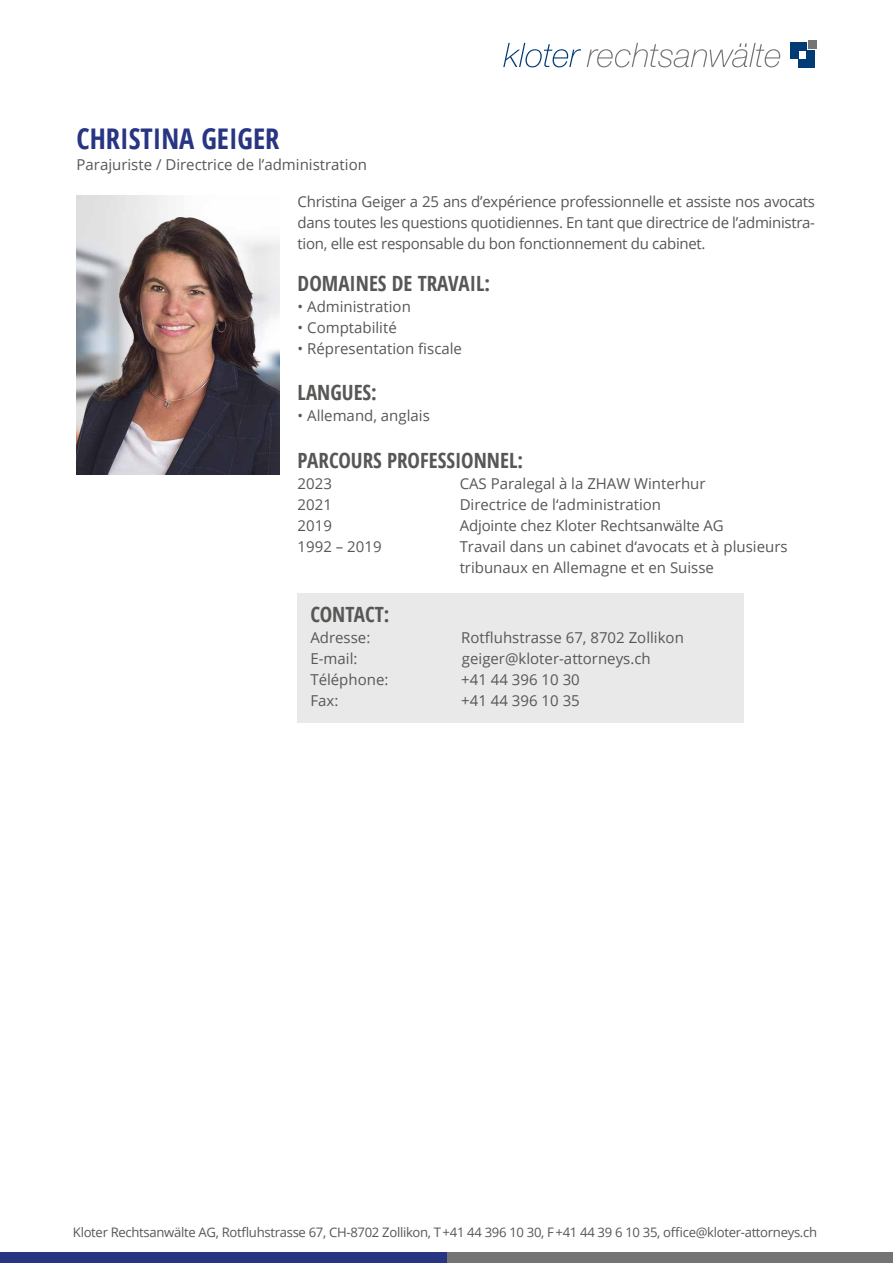
<style>
.page{position:relative;width:893px;height:1263px;background:#fff}
.page>*{position:absolute;margin:0;border:0;box-sizing:border-box;transform-origin:0 0}
.t1{font:700 condensed 28.5px "Open Sans";color:#283583}
.t2{font:700 condensed 21px "Open Sans";color:#575756}
.t3{font:15px/21px "Open Sans";color:#575756;text-align:justify}
.t4{font:13.05px "Open Sans";letter-spacing:-.025em;color:#575756}
</style>
<div class="page">
<div style="left:808px;top:41px;width:8px;height:8px;background:#757474"></div>
<div style="left:790px;top:51px;width:8px;height:8px;background:#003b75"></div>
<div style="left:806px;top:59px;width:8px;height:8px;background:#003b75"></div>
<div style="left:798px;top:59px;width:8px;height:8px;background:#003b75"></div>
<div style="left:806px;top:51px;width:8px;height:8px;background:#003b75"></div>
<div style="left:798px;top:43px;width:8px;height:8px;background:#003b75"></div>
<div style="left:790px;top:43px;width:8px;height:8px;background:#003b75"></div>
<svg style="left:503px;top:43px;width:78px;height:24px"></svg>
<svg style="left:587px;top:43px;width:193px;height:24px"></svg>
<div style="left:446px;top:1252px;width:447px;height:11px;background:#757474"></div>
<div style="left:0;top:1252px;width:446px;height:11px;background:#283583"></div>
<img style="left:77px;top:196px;width:203px;height:278px">
<div style="left:298px;top:593px;width:446px;height:129px;background:#e9e9e9"></div>
<h1 class="t1" style="left:77px;top:119px;width:204px">CHRISTINA GEIGER</h1>
<p class="t3" style="left:77px;top:154px;width:292px">Parajuriste / Directrice de l’administration</p>
<p class="t3" style="left:298px;top:191px;width:519px">Christina Geiger a 25 ans d’expérience professionnelle et assiste nos avocats dans toutes les questions quotidiennes. En tant que directrice de l’administra&shy;tion, elle est responsable du bon fonctionnement du cabinet.</p>
<h2 class="t2" style="left:298px;top:269px;width:194px">DOMAINES DE TRAVAIL:</h2>
<p class="t3" style="left:298px;top:296px;width:115px">• Administration</p>
<p class="t3" style="left:298px;top:317px;width:101px">• Comptabilité</p>
<p class="t3" style="left:298px;top:338px;width:166px">• Répresentation fiscale</p>
<h2 class="t2" style="left:298px;top:378px;width:81px">LANGUES:</h2>
<p class="t3" style="left:298px;top:405px;width:134px">• Allemand, anglais</p>
<h2 class="t2" style="left:298px;top:445px;width:227px">PARCOURS PROFESSIONNEL:</h2>
<p class="t3" style="left:298px;top:472px;width:36px">2023</p>
<p class="t3" style="left:460px;top:472px;width:247px">CAS Paralegal à la ZHAW Winterhur</p>
<p class="t3" style="left:298px;top:493px;width:36px">2021</p>
<p class="t3" style="left:460px;top:493px;width:203px">Directrice de l‘administration</p>
<p class="t3" style="left:298px;top:514px;width:36px">2019</p>
<p class="t3" style="left:460px;top:514px;width:266px">Adjointe chez Kloter Rechtsanwälte AG</p>
<p class="t3" style="left:298px;top:535px;width:85px">1992 – 2019</p>
<p class="t3" style="left:460px;top:535px;width:329px">Travail dans un cabinet d‘avocats et à plusieurs tribunaux en Allemagne et en Suisse</p>
<h2 class="t2" style="left:310px;top:600px;width:81px">CONTACT:</h2>
<p class="t3" style="left:310px;top:627px;width:61px">Adresse:</p>
<p class="t3" style="left:461px;top:627px;width:224px">Rotfluhstrasse 67, 8702 Zollikon</p>
<p class="t3" style="left:310px;top:648px;width:49px">E-mail:</p>
<p class="t3" style="left:462px;top:648px;width:190px">geiger@kloter-attorneys.ch</p>
<p class="t3" style="left:310px;top:669px;width:79px">Téléphone:</p>
<p class="t3" style="left:461px;top:669px;width:120px">+41 44 396 10 30</p>
<p class="t3" style="left:310px;top:690px;width:29px">Fax:</p>
<p class="t3" style="left:461px;top:690px;width:120px">+41 44 396 10 35</p>
<p class="t4" style="left:73px;top:1223px;width:746px">Kloter Rechtsanwälte AG, Rotfluhstrasse 67, CH-8702 Zollikon, T +41 44 396 10 30, F +41 44 39 6 10 35, office@kloter-attorneys.ch</p>
</div>
